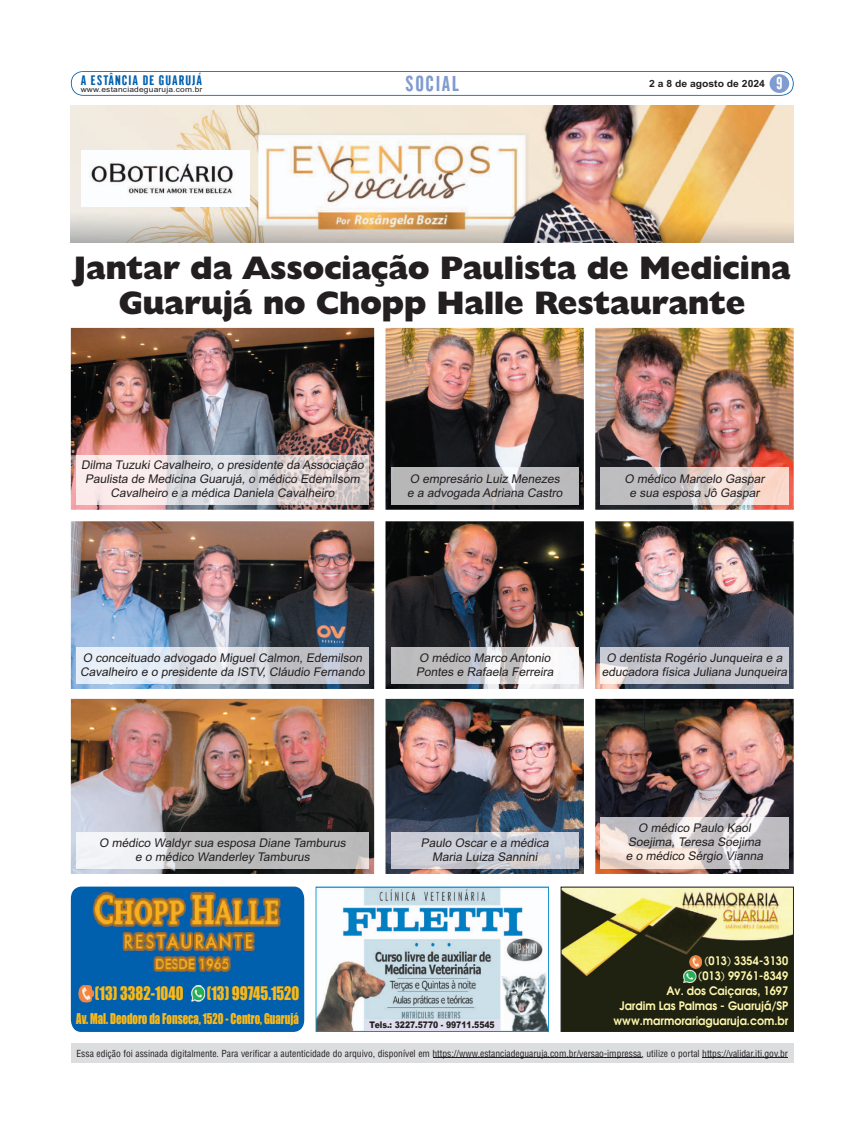
<style>
.page{position:relative;width:865px;height:1134px;background:#fff}
.page>*{position:absolute;margin:0;border:0;box-sizing:border-box;transform-origin:0 0}
.t1{font:800 32.8px/34.8px "Humanist 521 BT";color:#231f20;text-align:center}
.t2{font:20.9px "Gothic CG No 1";letter-spacing:.075em;color:#809bcf;scale:1.05 1}
.t3{font:17.3px "Impact";color:#fcb814;scale:.85 1}
.t4{font:16.5px "Gothic CG No 1";color:#fff;scale:1.05 1}
.t5{font:13.7px "Impact";color:#fcb814;scale:.78 1}
.t6{font:13.4px "Gothic CG No 1";letter-spacing:.075em;color:#0160ae;scale:1.08 1}
.t7{font:italic 12px/14px "Arial";color:#231f20;text-align:center}
.t8{font:700 11.7px/14.8px "Avalon";color:#fff8ae;text-align:right;scale:.94 1}
.t9{font:700 9.9px "Arial";color:#231f20;scale:1.05 1}
.t10{font:9.5px "Switzerland Condensed";color:#231f20}
.t11{font:900 9.2px "Arial";color:#231f20;scale:.84 1}
.t12{font:7.5px "Arial";letter-spacing:.025em;color:#231f20;scale:1.11 1}
</style>
<div class="page">
<svg style="left:71px;top:71px;width:723px;height:25px"></svg>
<div style="left:770px;top:74px;width:19px;height:19px;background:#809bcf;border-radius:50%"></div>
<img style="left:71px;top:105px;width:723px;height:137px">
<img style="left:82px;top:151px;width:167px;height:56px">
<div style="left:71px;top:1043px;width:723px;height:20px;background:#dcdddf"></div>
<hr style="left:433px;top:1057px;width:208px;height:1px;background:#231f20">
<hr style="left:702px;top:1057px;width:86px;height:1px;background:#231f20">
<svg style="left:561px;top:887px;width:233px;height:145px;background:#5d5c37"></svg>
<svg style="left:316px;top:887px;width:233px;height:145px"></svg>
<div style="left:365px;top:1020px;width:134px;height:11px;background:#e0dfef"></div>
<svg style="left:71px;top:887px;width:233px;height:145px;background:#306a8e"></svg>
<img style="left:71px;top:521px;width:303px;height:168px">
<img style="left:71px;top:328px;width:303px;height:182px">
<img style="left:595px;top:521px;width:199px;height:168px">
<img style="left:386px;top:521px;width:198px;height:168px">
<img style="left:386px;top:699px;width:198px;height:175px">
<img style="left:71px;top:699px;width:303px;height:175px">
<img style="left:595px;top:699px;width:199px;height:175px">
<img style="left:595px;top:328px;width:199px;height:182px">
<img style="left:386px;top:328px;width:198px;height:182px">
<img style="left:77px;top:456px;width:292px;height:48px">
<div style="left:391px;top:468px;width:187px;height:36px;background:#bababc"></div>
<img style="left:601px;top:468px;width:187px;height:36px">
<img style="left:391px;top:647px;width:187px;height:36px">
<img style="left:601px;top:647px;width:187px;height:36px">
<img style="left:391px;top:832px;width:187px;height:36px">
<img style="left:601px;top:818px;width:187px;height:50px">
<img style="left:77px;top:647px;width:292px;height:36px">
<img style="left:77px;top:832px;width:292px;height:36px">
<p class="t6" style="left:81px;top:76px;width:114px">A ESTÂNCIA DE GUARUJÁ</p>
<p class="t12" style="left:81px;top:87px;width:111px">www.estanciadeguaruja.com.br</p>
<h2 class="t2" style="left:405px;top:76px;width:53px">SOCIAL</h2>
<p class="t9" style="left:649px;top:80px;width:112px">2 a 8 de agosto de 2024</p>
<h3 class="t4" style="left:777px;top:77px;width:7px">9</h3>
<h1 class="t1" style="left:74px;top:254px;width:718px">Jantar da Associação Paulista de Medicina<br>Guarujá no Chopp Halle Restaurante</h1>
<p class="t7" style="left:81px;top:459px;width:286px">Dilma Tuzuki Cavalheiro, o presidente da Associação<br>Paulista de Medicina Guarujá, o médico Edemilsom<br>Cavalheiro e a médica Daniela Cavalheiro</p>
<p class="t7" style="left:407px;top:473px;width:159px;text-align:left">O empresário Luiz Menezes e a advogada Adriana Castro</p>
<p class="t7" style="left:624px;top:473px;width:143px">O médico Marcelo Gaspar e sua esposa Jô Gaspar</p>
<p class="t7" style="left:80px;top:652px;width:288px;text-align:left">O conceituado advogado Miguel Calmon, Edemilson<br>Cavalheiro e o presidente da ISTV, Cláudio Fernando</p>
<p class="t7" style="left:416px;top:652px;width:141px;text-align:left">O médico Marco Antonio<br>Pontes e Rafaela Ferreira</p>
<p class="t7" style="left:602px;top:652px;width:189px">O dentista Rogério Junqueira e a educadora física Juliana Junqueira</p>
<p class="t7" style="left:99px;top:837px;width:250px">O médico Waldyr sua esposa Diane Tamburus e o médico Wanderley Tamburus</p>
<p class="t7" style="left:421px;top:837px;width:131px">Paulo Oscar e a médica<br>Maria Luiza Sannini</p>
<p class="t7" style="left:626px;top:822px;width:140px">O médico Paulo Kaol<br>Soejima, Teresa Soejima e o médico Sérgio Vianna</p>
<h3 class="t3" style="left:95px;top:988px;width:106px">(13) 3382-1040</h3>
<h3 class="t3" style="left:207px;top:988px;width:110px">(13) 99745.1520</h3>
<p class="t5" style="left:76px;top:1014px;width:287px">Av. Mal. Deodoro da Fonseca, 1520 - Centro, Guarujá</p>
<p class="t11" style="left:370px;top:1022px;width:151px">Tels.: 3227.5770 - 99711.5545</p>
<p class="t8" style="left:613px;top:955px;width:188px">(013) 3354-3130<br>(013) 99761-8349<br>Av. dos Caiçaras, 1697<br>Jardim Las Palmas - Guarujá/SP www.marmorariaguaruja.com.br</p>
<p class="t10" style="left:77px;top:1049px;width:713px">Essa edição foi assinada digitalmente. Para verificar a autenticidade do arquivo, disponível em https://www.estanciadeguaruja.com.br/versao-impressa, utilize o portal https://validar.iti.gov.br</p>
</div>
